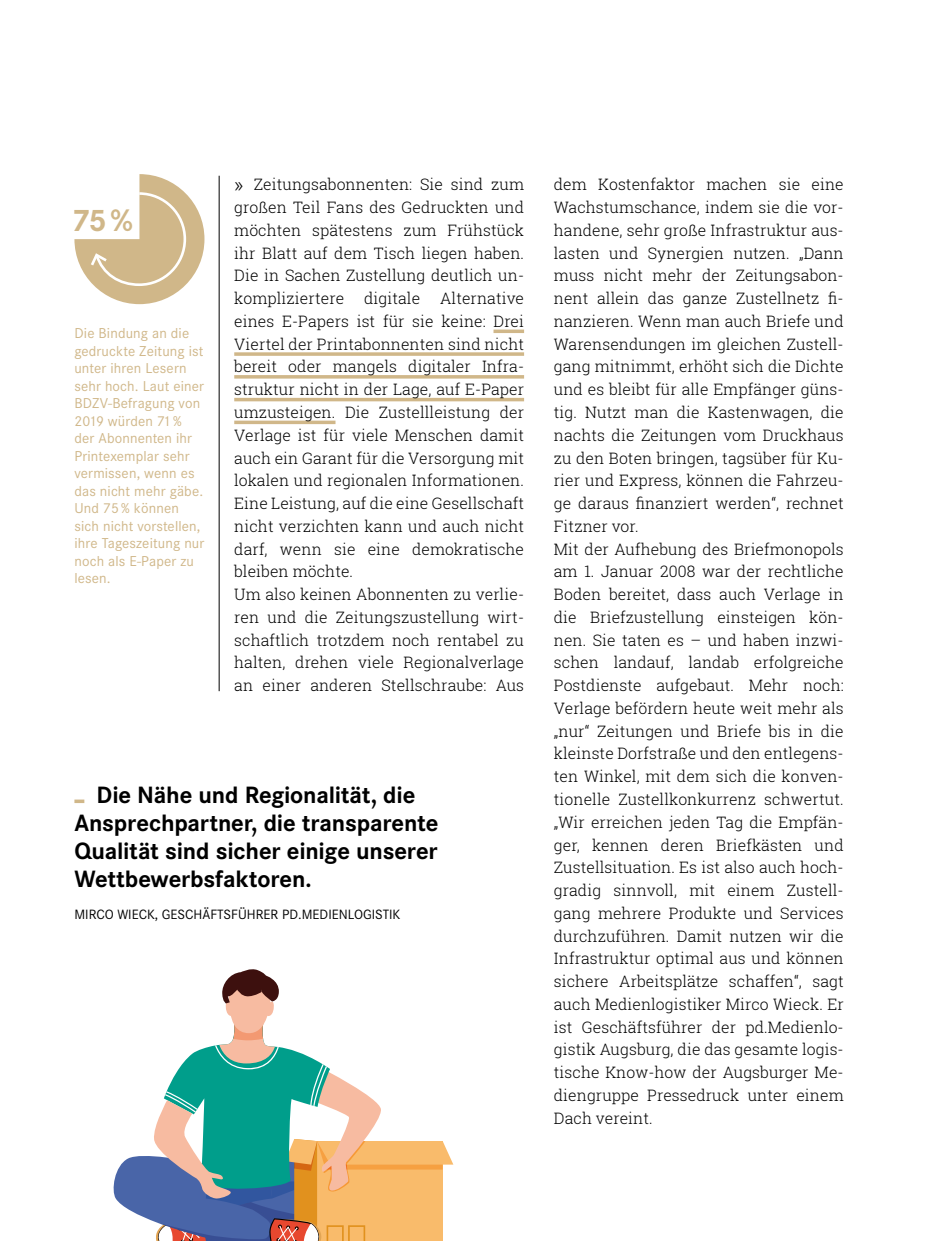
<style>
.page{position:relative;width:943px;height:1241px;background:#fff}
.page>*{position:absolute;margin:0;border:0;box-sizing:border-box;transform-origin:0 0}
.t1{font:700 32.38px "Corporate S";color:#d0b789}
.t2{font:700 24.5px/28px "Corporate S";letter-spacing:-.01em;color:#000}
.t3{font:300 21px "Roboto Slab";color:#000}
.t4{font:300 15.75px/22.8px "Roboto Slab";letter-spacing:.005em;color:#000}
.t5{font:14.88px/17.5px "Corporate S";letter-spacing:.01em;color:#d0b789}
.t6{font:14px "Corporate S";color:#000}
</style>
<div class="page">
<hr style="left:219px;top:176px;width:1px;height:515px;background:#000">
<svg style="left:493px;top:329px;width:31px;height:4px"></svg>
<svg style="left:234px;top:352px;width:290px;height:4px"></svg>
<hr style="left:234px;top:375px;width:290px;height:3px;background:#d0b789">
<hr style="left:234px;top:398px;width:290px;height:3px;background:#d0b789">
<svg style="left:234px;top:420px;width:101px;height:4px"></svg>
<svg style="left:113px;top:969px;width:340px;height:272px"></svg>
<svg style="left:74px;top:799px;width:10px;height:4px"></svg>
<svg style="left:74px;top:174px;width:130px;height:130px"></svg>
<h1 class="t1" style="left:72px;top:202px;width:63px">75%</h1>
<p class="t5" style="left:74px;top:324px;width:131px">Die Bindung an die gedruckte Zeitung ist unter ihren Lesern sehr hoch. Laut einer<br>BDZV-Befragung von<br>2019 würden 71 % der Abonnenten ihr<br>Printexemplar sehr vermissen, wenn es das nicht mehr gäbe.<br>Und 75 % können sich nicht vorstellen, ihre Tageszeitung nur noch als E-Paper zu lesen.</p>
<p class="t4" style="left:234px;top:173px;width:291px;text-align:justify;text-indent:20px">Zeitungsabonnenten: Sie sind zum großen Teil Fans des Gedruckten und möchten spätestens zum Frühstück ihr Blatt auf dem Tisch liegen haben.<br>Die in Sachen Zustellung deutlich un&shy;kompliziertere</p>
<h3 class="t3" style="left:234px;top:170px;width:11px">»</h3>
<p class="t4" style="left:234px;top:286px;width:291px;text-indent:206px">Alternative eines E-Papers ist für sie keine: Drei Viertel der Printabonnenten sind nicht bereit oder mangels digitaler Infra&shy;struktur nicht in der Lage, auf E-Paper umzusteigen. Die Zustellleistung der Verlage ist für viele Menschen damit auch ein Garant für die Versorgung mit lokalen und regionalen Informationen.<br>Eine Leistung, auf die eine Gesellschaft nicht verzichten kann und auch nicht darf, wenn sie eine demokratische bleiben möchte.<br>Um also keinen Abonnenten zu verlie&shy;ren und die Zeitungszustellung wirt&shy;schaftlich trotzdem noch rentabel zu halten, drehen viele Regionalverlage an einer anderen Stellschraube: Aus</p>
<p class="t4" style="left:364px;top:286px;width:58px">digitale</p>
<h2 class="t2" style="left:74px;top:781px;width:365px;text-indent:22px">Die Nähe und Regionalität, die<br>Ansprechpartner, die transparente<br>Qualität sind sicher einige unserer<br>Wettbewerbsfaktoren.</h2>
<p class="t6" style="left:74px;top:906px;width:327px">MIRCO WIECK, GESCHÄFTSFÜHRER PD.MEDIENLOGISTIK</p>
<p class="t4" style="left:554px;top:173px;width:291px">dem Kostenfaktor machen sie eine Wachstumschance, indem sie die vor&shy;handene, sehr große Infrastruktur aus&shy;lasten und Synergien nutzen. „Dann muss nicht mehr der Zeitungsabon&shy;nent allein das ganze Zustellnetz fi&shy;nanzieren. Wenn man auch Briefe und Warensendungen im gleichen Zustell&shy;gang mitnimmt, erhöht sich die Dichte und es bleibt für alle Empfänger güns&shy;tig. Nutzt man die Kastenwagen, die nachts die Zeitungen vom Druckhaus zu den Boten bringen, tagsüber für Ku&shy;rier und Express, können die Fahrzeu&shy;ge daraus finanziert werden“, rechnet Fitzner vor.<br>Mit der Aufhebung des Briefmonopols am 1. Januar 2008 war der rechtliche Boden bereitet, dass auch Verlage in die Briefzustellung einsteigen kön&shy;nen. Sie taten es – und haben inzwi&shy;schen landauf, landab erfolgreiche Postdienste aufgebaut. Mehr noch:<br>Verlage befördern heute weit mehr als „nur“ Zeitungen und Briefe bis in die kleinste Dorfstraße und den entlegens&shy;ten Winkel, mit dem sich die konven&shy;tionelle Zustellkonkurrenz schwertut. „Wir erreichen jeden Tag die Empfän&shy;ger, kennen deren Briefkästen und Zustellsituation. Es ist also auch hoch&shy;gradig sinnvoll, mit einem Zustell&shy;gang mehrere Produkte und Services durchzuführen. Damit nutzen wir die Infrastruktur optimal aus und können sichere Arbeitsplätze schaffen“, sagt auch Medienlogistiker Mirco Wieck. Er ist Geschäftsführer der pd.Medienlo&shy;gistik Augsburg, die das gesamte logis&shy;tische Know-how der Augsburger Me&shy;diengruppe Pressedruck unter einem Dach vereint.</p>
</div>
